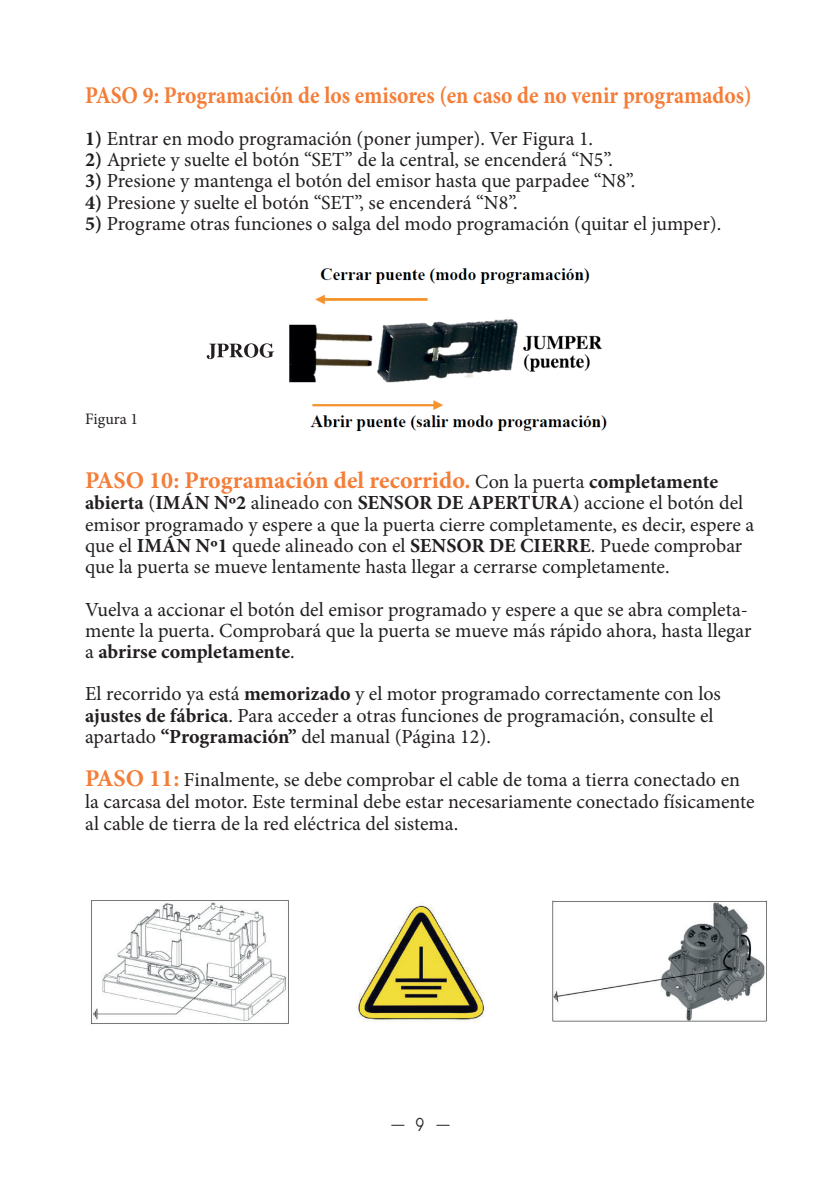
<style>
.page{position:relative;width:840px;height:1191px;background:#fff}
.page>*{position:absolute;margin:0;border:0;box-sizing:border-box;transform-origin:0 0}
.t1{font:700 24px "Minion Pro";color:#f47d38;scale:.9 1}
.t2{font:700 24px "Minion Pro";color:#f47d38}
.t3{font:20px/21.2px "Minion Pro";color:#231f20}
.t4{font:18px "Atilla Condensed Normal";color:#231f20}
.t5{font:16px "Minion Pro";color:#231f20}
.s1{font-weight:700}
.s2{font-weight:400;font-size:20px;color:#231f20}
.s3{font-size:20px;color:#231f20}
.s4{font-weight:700;font-size:24px;color:#f47d38}
</style>
<div class="page">
<svg style="left:391px;top:1124px;width:13px;height:1px"></svg>
<svg style="left:436px;top:1124px;width:13px;height:1px"></svg>
<img style="left:91px;top:900px;width:676px;height:124px">
<img style="left:289px;top:268px;width:318px;height:164px">
<svg style="left:206px;top:343px;width:68px;height:16px"></svg>
<p class="t1" style="left:85px;top:78px;width:741px">PASO 9: Programación de los emisores (en caso de no venir programados)</p>
<p class="t3" style="left:85px;top:128px;width:509px"><span class="s1">1)</span> Entrar en modo programación (poner jumper). Ver Figura 1.</p>
<p class="t3" style="left:85px;top:149px;width:529px"><span class="s1">2)</span> Apriete y suelte el botón “SET” de la central, se encenderá “N5”.</p>
<p class="t3" style="left:85px;top:170px;width:551px"><span class="s1">3)</span> Presione y mantenga el botón del emisor hasta que parpadee “N8”.</p>
<p class="t3" style="left:85px;top:192px;width:434px"><span class="s1">4)</span> Presione y suelte el botón “SET”, se encenderá “N8”.</p>
<p class="t3" style="left:85px;top:213px;width:637px"><span class="s1">5)</span> Programe otras funciones o salga del modo programación (quitar el jumper).</p>
<p class="t5" style="left:85px;top:408px;width:55px">Figura 1</p>
<p class="t2" style="left:85px;top:464px;width:634px">PASO 10: Programación del recorrido. <span class="s2">Con la puerta</span> <span class="s3">completamente</span></p>
<p class="t3" style="left:85px;top:492px;width:670px"><span class="s1">abierta</span> (<span class="s1">IMÁN Nº2</span> alineado con <span class="s1">SENSOR DE APERTURA</span>) accione el botón del emisor programado y espere a que la puerta cierre completamente, es decir, espere a que el <span class="s1">IMÁN Nº1</span> quede alineado con el <span class="s1">SENSOR DE CIERRE</span>. Puede comprobar que la puerta se mueve lentamente hasta llegar a cerrarse completamente.</p>
<p class="t3" style="left:85px;top:598px;width:667px">Vuelva a accionar el botón del emisor programado y espere a que se abra completa&shy;mente la puerta. Comprobará que la puerta se mueve más rápido ahora, hasta llegar a <span class="s1">abrirse completamente</span>.</p>
<p class="t3" style="left:85px;top:683px;width:637px">El recorrido ya está <span class="s1">memorizado</span> y el motor programado correctamente con los <span class="s1">ajustes de fábrica</span>. Para acceder a otras funciones de programación, consulte el apartado <span class="s1">“Programación”</span> del manual (Página 12).</p>
<p class="t3" style="left:85px;top:768px;width:670px;line-height:22px"><span class="s4">PASO 11:</span> Finalmente, se debe comprobar el cable de toma a tierra conectado en la carcasa del motor. Este terminal debe estar necesariamente conectado físicamente al cable de tierra de la red eléctrica del sistema.</p>
<p class="t4" style="left:415px;top:1112px;width:10px">9</p>
</div>
